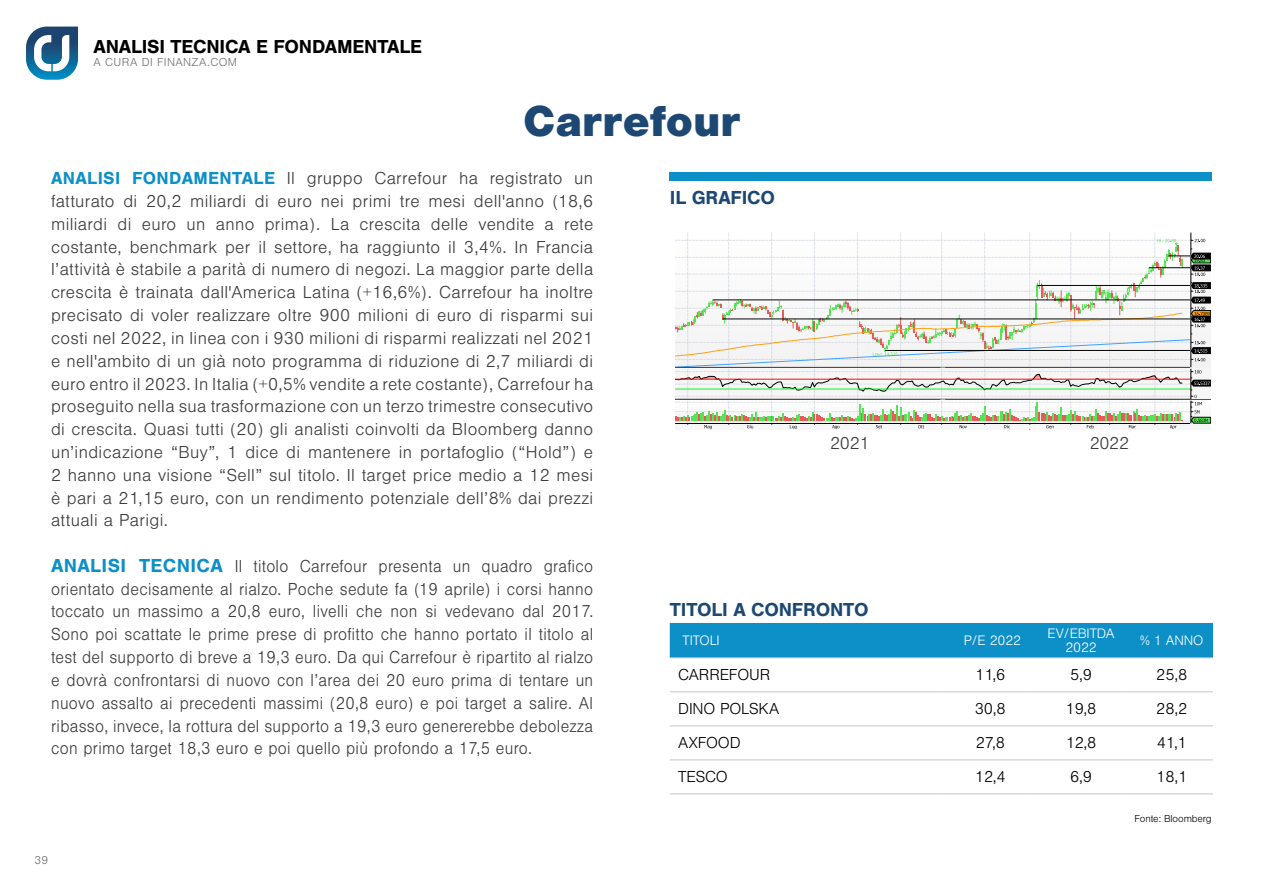
<style>
.page{position:relative;width:1263px;height:893px;background:#fff}
.page>*{position:absolute;margin:0;border:0;box-sizing:border-box;transform-origin:0 0}
.t1{font:900 45px "Nimbus San";color:#1d4873}
.t2{font:700 19.5px "Nimbus San";letter-spacing:-.01em;color:#000}
.t3{font:700 19.5px "Nimbus San";letter-spacing:-.01em;color:#1d4873}
.t4{font:300 18px/22.8px "Nimbus San";letter-spacing:.02em;color:#3c3c3b;text-align:justify}
.t5{font:300 18px/22.8px "Nimbus San";letter-spacing:.02em;color:#3c3c3b;text-align:justify;scale:.93 1}
.t6{font:300 16.5px "Nimbus San";letter-spacing:-.01em;color:#000}
.t7{font:300 14.25px/13.5px "Nimbus San";letter-spacing:-.01em;color:#fff;text-align:center}
.t8{font:300 12px "Nimbus San";letter-spacing:.03em;color:#706f6f}
.t9{font:300 10.5px "Nimbus San";letter-spacing:-.01em;color:#000}
.s1{font-weight:700;color:#0d8fc7}
.s2{font-weight:700;font-size:19.5px;color:#0d8fc7}
</style>
<div class="page">
<svg style="left:26px;top:27px;width:52px;height:53px"></svg>
<div style="left:670px;top:623px;width:543px;height:35px;background:#0d8fc7"></div>
<hr style="left:941px;top:658px;width:90px;height:1px;background:#c6c6c6">
<hr style="left:941px;top:692px;width:90px;height:1px;background:#c6c6c6">
<hr style="left:941px;top:726px;width:90px;height:1px;background:#c6c6c6">
<hr style="left:941px;top:760px;width:90px;height:1px;background:#c6c6c6">
<hr style="left:941px;top:794px;width:90px;height:1px;background:#c6c6c6">
<hr style="left:1031px;top:658px;width:91px;height:1px;background:#c6c6c6">
<hr style="left:1031px;top:692px;width:91px;height:1px;background:#c6c6c6">
<hr style="left:1031px;top:726px;width:91px;height:1px;background:#c6c6c6">
<hr style="left:1031px;top:760px;width:91px;height:1px;background:#c6c6c6">
<hr style="left:1031px;top:794px;width:91px;height:1px;background:#c6c6c6">
<hr style="left:1122px;top:658px;width:91px;height:1px;background:#c6c6c6">
<hr style="left:1122px;top:692px;width:91px;height:1px;background:#c6c6c6">
<hr style="left:1122px;top:726px;width:91px;height:1px;background:#c6c6c6">
<hr style="left:1122px;top:760px;width:91px;height:1px;background:#c6c6c6">
<hr style="left:1122px;top:794px;width:91px;height:1px;background:#c6c6c6">
<hr style="left:670px;top:658px;width:271px;height:1px;background:#c6c6c6">
<hr style="left:670px;top:692px;width:271px;height:1px;background:#c6c6c6">
<hr style="left:670px;top:726px;width:271px;height:1px;background:#c6c6c6">
<hr style="left:670px;top:760px;width:271px;height:1px;background:#c6c6c6">
<hr style="left:670px;top:794px;width:271px;height:1px;background:#c6c6c6">
<div style="left:670px;top:172px;width:542px;height:9px;background:#0d8fc7"></div>
<svg style="left:675px;top:233px;width:535px;height:197px"></svg>
<p class="t2" style="left:94px;top:35px;width:330px">ANALISI TECNICA E FONDAMENTALE</p>
<p class="t8" style="left:94px;top:56px;width:145px">A CURA DI FINANZA.COM</p>
<h1 class="t1" style="left:523px;top:96px;width:219px">Carrefour</h1>
<p class="t4" style="left:51px;top:167px;width:544px"><span class="s1">ANALISI FONDAMENTALE</span> Il gruppo Carrefour ha registrato un fatturato di 20,2 miliardi di euro nei primi tre mesi dell'anno (18,6 miliardi di euro un anno prima). La crescita delle vendite a rete costante, benchmark per il settore, ha raggiunto il 3,4%. In Francia l’attività è stabile a parità di numero di negozi. La maggior parte della crescita è trainata dall'America Latina (+16,6%). Carrefour ha inoltre precisato di voler realizzare oltre 900 milioni di euro di risparmi sui costi nel 2022, in linea con i 930 milioni di risparmi realizzati nel 2021 e nell'ambito di un già noto programma di riduzione di 2,7 miliardi di euro entro il 2023. In Italia (+0,5% vendite a rete costante), Carrefour ha proseguito nella sua trasformazione con un terzo trimestre consecutivo di crescita. Quasi tutti (20) gli analisti coinvolti da Bloomberg danno un’indicazione “Buy”, 1 dice di mantenere in portafoglio (“Hold”) e 2 hanno una visione “Sell” sul titolo. Il target price medio a 12 mesi è pari a 21,15 euro, con un rendimento potenziale dell’8% dai prezzi attuali a Parigi.</p>
<p class="t5" style="left:51px;top:555px;width:585px"><span class="s2">ANALISI TECNICA</span> Il titolo Carrefour presenta un quadro grafico orientato decisamente al rialzo. Poche sedute fa (19 aprile) i corsi hanno toccato un massimo a 20,8 euro, livelli che non si vedevano dal 2017.<br>Sono poi scattate le prime prese di profitto che hanno portato il titolo al test del supporto di breve a 19,3 euro. Da qui Carrefour è ripartito al rialzo e dovrà confrontarsi di nuovo con l’area dei 20 euro prima di tentare un nuovo assalto ai precedenti massimi (20,8 euro) e poi target a salire. Al ribasso, invece, la rottura del supporto a 19,3 euro genererebbe debolezza con primo target 18,3 euro e poi quello più profondo a 17,5 euro.</p>
<p class="t8" style="left:34px;top:854px;width:15px">39</p>
<p class="t3" style="left:670px;top:187px;width:107px">IL GRAFICO</p>
<p class="t4" style="left:830px;top:432px;width:41px">2021</p>
<p class="t4" style="left:1090px;top:432px;width:41px">2022</p>
<p class="t3" style="left:670px;top:598px;width:200px">TITOLI A CONFRONTO</p>
<p class="t7" style="left:682px;top:634px;width:39px">TITOLI</p>
<p class="t7" style="left:964px;top:634px;width:59px">P/E 2022</p>
<p class="t7" style="left:1047px;top:627px;width:69px">EV/EBITDA<br>2022</p>
<p class="t7" style="left:1140px;top:634px;width:65px">% 1 ANNO</p>
<p class="t6" style="left:678px;top:666px;width:93px">CARREFOUR</p>
<p class="t6" style="left:975px;top:666px;width:32px">11,6</p>
<p class="t6" style="left:1070px;top:666px;width:23px">5,9</p>
<p class="t6" style="left:1156px;top:666px;width:33px">25,8</p>
<p class="t6" style="left:678px;top:700px;width:103px">DINO POLSKA</p>
<p class="t6" style="left:975px;top:700px;width:32px">30,8</p>
<p class="t6" style="left:1066px;top:700px;width:32px">19,8</p>
<p class="t6" style="left:1156px;top:700px;width:33px">28,2</p>
<p class="t6" style="left:678px;top:734px;width:64px">AXFOOD</p>
<p class="t6" style="left:976px;top:734px;width:31px">27,8</p>
<p class="t6" style="left:1066px;top:734px;width:32px">12,8</p>
<p class="t6" style="left:1157px;top:734px;width:32px">41,1</p>
<p class="t6" style="left:678px;top:768px;width:51px">TESCO</p>
<p class="t6" style="left:975px;top:768px;width:32px">12,4</p>
<p class="t6" style="left:1070px;top:768px;width:23px">6,9</p>
<p class="t6" style="left:1156px;top:768px;width:33px">18,1</p>
<p class="t9" style="left:1134px;top:813px;width:79px">Fonte: Bloomberg</p>
</div>
